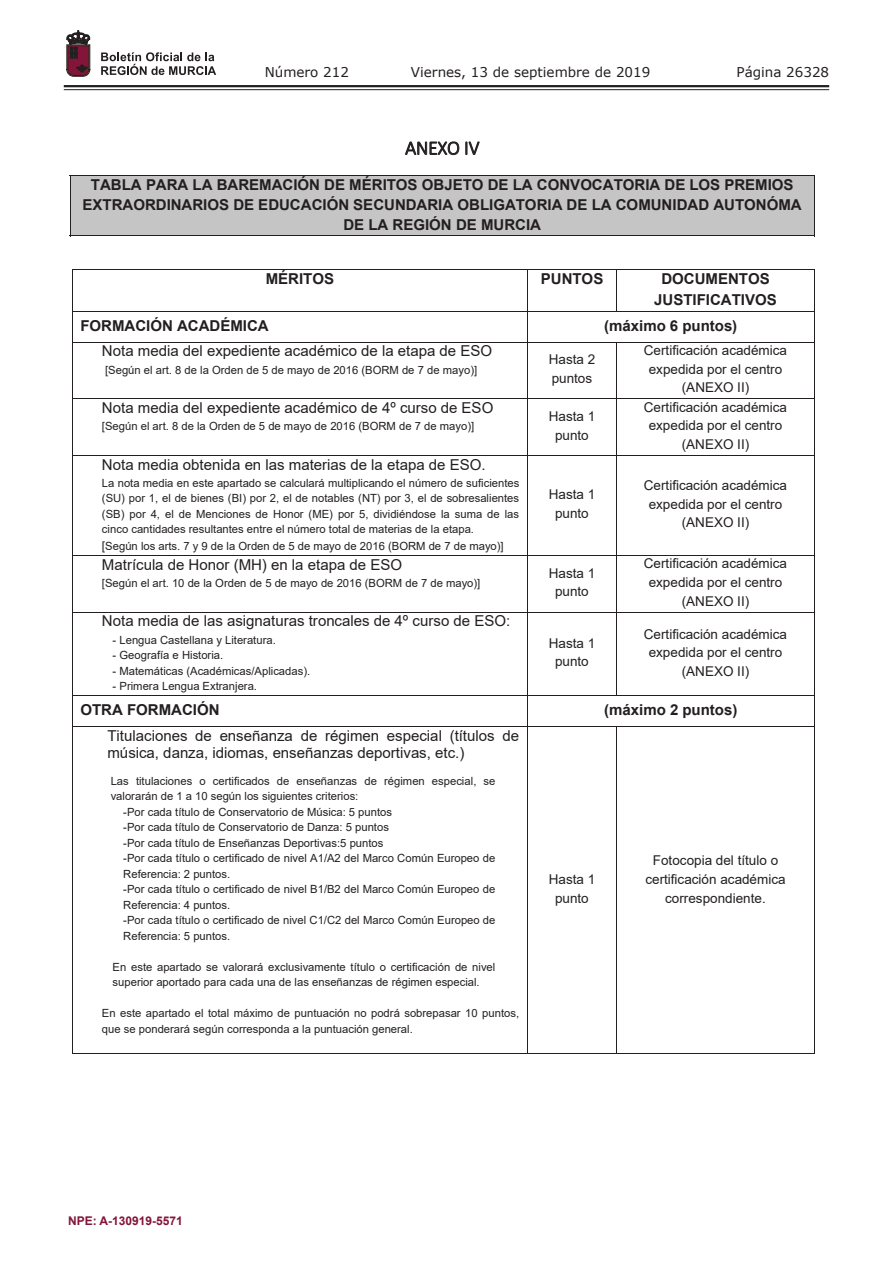
<style>
.page{position:relative;width:893px;height:1263px;background:#fff}
.page>*{position:absolute;margin:0;border:0;box-sizing:border-box;transform-origin:0 0}
.t1{font:300 19.5px "Calibri";letter-spacing:-.01em;color:#231f20}
.t2{font:15px/17.2px "Arial";color:#231f20}
.t3{font:700 15px/19.8px "Arial";color:#231f20;text-align:center}
.t4{font:13.5px/18.6px "Arial";color:#231f20;text-align:center}
.t5{font:13.5px "Verdana";color:#231f20}
.t6{font:700 12px "Arial";color:#83143a}
.t7{font:11.25px/15.6px "Arial";letter-spacing:.005em;color:#231f20}
.s1{font-size:12px}
</style>
<div class="page">
<hr style="left:64px;top:85px;width:765px;height:2px;background:#231f20">
<hr style="left:64px;top:89px;width:765px;height:1px;background:#231f20">
<svg style="left:101px;top:52px;width:115px;height:23px"></svg>
<svg style="left:67px;top:31px;width:23px;height:45px"></svg>
<svg style="left:405px;top:141px;width:54px;height:15px"></svg>
<svg style="left:465px;top:141px;width:15px;height:14px"></svg>
<div style="left:75px;top:176px;width:734px;height:20px;background:#c5c5c6"></div>
<div style="left:75px;top:196px;width:734px;height:20px;background:#c5c5c6"></div>
<div style="left:75px;top:216px;width:734px;height:20px;background:#c5c5c6"></div>
<hr style="left:70px;top:175px;width:745px;height:1px;background:#231f20">
<hr style="left:70px;top:176px;width:1px;height:60px;background:#231f20">
<hr style="left:70px;top:236px;width:744px;height:1px;background:#231f20">
<hr style="left:814px;top:176px;width:1px;height:60px;background:#231f20">
<hr style="left:72px;top:269px;width:545px;height:1px;background:#231f20">
<hr style="left:617px;top:269px;width:197px;height:1px;background:#231f20">
<hr style="left:72px;top:270px;width:1px;height:41px;background:#231f20">
<hr style="left:527px;top:270px;width:1px;height:41px;background:#231f20">
<hr style="left:616px;top:270px;width:1px;height:41px;background:#231f20">
<hr style="left:814px;top:270px;width:1px;height:41px;background:#231f20">
<hr style="left:72px;top:311px;width:545px;height:1px;background:#231f20">
<hr style="left:617px;top:311px;width:197px;height:1px;background:#231f20">
<hr style="left:72px;top:312px;width:1px;height:30px;background:#231f20">
<hr style="left:527px;top:312px;width:1px;height:30px;background:#231f20">
<hr style="left:814px;top:312px;width:1px;height:30px;background:#231f20">
<hr style="left:72px;top:342px;width:545px;height:1px;background:#231f20">
<hr style="left:617px;top:342px;width:197px;height:1px;background:#231f20">
<hr style="left:72px;top:342px;width:1px;height:56px;background:#231f20">
<hr style="left:527px;top:342px;width:1px;height:56px;background:#231f20">
<hr style="left:616px;top:342px;width:1px;height:56px;background:#231f20">
<hr style="left:814px;top:342px;width:1px;height:56px;background:#231f20">
<hr style="left:72px;top:398px;width:545px;height:1px;background:#231f20">
<hr style="left:617px;top:398px;width:197px;height:1px;background:#231f20">
<hr style="left:72px;top:399px;width:1px;height:56px;background:#231f20">
<hr style="left:527px;top:399px;width:1px;height:56px;background:#231f20">
<hr style="left:616px;top:399px;width:1px;height:56px;background:#231f20">
<hr style="left:814px;top:399px;width:1px;height:56px;background:#231f20">
<hr style="left:72px;top:455px;width:545px;height:1px;background:#231f20">
<hr style="left:617px;top:455px;width:197px;height:1px;background:#231f20">
<hr style="left:72px;top:456px;width:1px;height:99px;background:#231f20">
<hr style="left:527px;top:456px;width:1px;height:99px;background:#231f20">
<hr style="left:616px;top:456px;width:1px;height:99px;background:#231f20">
<hr style="left:814px;top:456px;width:1px;height:99px;background:#231f20">
<hr style="left:72px;top:555px;width:545px;height:1px;background:#231f20">
<hr style="left:617px;top:555px;width:197px;height:1px;background:#231f20">
<hr style="left:72px;top:556px;width:1px;height:56px;background:#231f20">
<hr style="left:527px;top:556px;width:1px;height:56px;background:#231f20">
<hr style="left:616px;top:556px;width:1px;height:56px;background:#231f20">
<hr style="left:814px;top:556px;width:1px;height:56px;background:#231f20">
<hr style="left:72px;top:612px;width:545px;height:1px;background:#231f20">
<hr style="left:617px;top:612px;width:197px;height:1px;background:#231f20">
<hr style="left:72px;top:612px;width:1px;height:83px;background:#231f20">
<hr style="left:527px;top:612px;width:1px;height:83px;background:#231f20">
<hr style="left:616px;top:612px;width:1px;height:83px;background:#231f20">
<hr style="left:814px;top:612px;width:1px;height:83px;background:#231f20">
<hr style="left:72px;top:695px;width:545px;height:1px;background:#231f20">
<hr style="left:617px;top:695px;width:197px;height:1px;background:#231f20">
<hr style="left:72px;top:696px;width:1px;height:30px;background:#231f20">
<hr style="left:527px;top:696px;width:1px;height:30px;background:#231f20">
<hr style="left:814px;top:696px;width:1px;height:30px;background:#231f20">
<hr style="left:72px;top:726px;width:545px;height:1px;background:#231f20">
<hr style="left:617px;top:726px;width:197px;height:1px;background:#231f20">
<hr style="left:72px;top:727px;width:1px;height:327px;background:#231f20">
<hr style="left:72px;top:1053px;width:455px;height:1px;background:#231f20">
<hr style="left:527px;top:727px;width:1px;height:327px;background:#231f20">
<hr style="left:528px;top:1053px;width:88px;height:1px;background:#231f20">
<hr style="left:616px;top:727px;width:1px;height:327px;background:#231f20">
<hr style="left:617px;top:1053px;width:197px;height:1px;background:#231f20">
<hr style="left:814px;top:727px;width:1px;height:327px;background:#231f20">
<p class="t5" style="left:265px;top:62px;width:86px">Número 212</p>
<p class="t5" style="left:411px;top:62px;width:241px">Viernes, 13 de septiembre de 2019</p>
<p class="t5" style="left:736px;top:62px;width:94px">Página 26328</p>
<h1 class="t1" style="left:405px;top:136px;width:76px">ANEXO IV</h1>
<h2 class="t3" style="left:83px;top:175px;width:721px">TABLA PARA LA BAREMACIÓN DE MÉRITOS OBJETO DE LA CONVOCATORIA DE LOS PREMIOS<br>EXTRAORDINARIOS DE EDUCACIÓN SECUNDARIA OBLIGATORIA DE LA COMUNIDAD AUTONÓMA<br>DE LA REGIÓN DE MURCIA</h2>
<h2 class="t3" style="left:266px;top:269px;width:70px">MÉRITOS</h2>
<h2 class="t3" style="left:541px;top:269px;width:64px">PUNTOS</h2>
<h2 class="t3" style="left:654px;top:268px;width:124px;line-height:20.7px">DOCUMENTOS<br>JUSTIFICATIVOS</h2>
<h2 class="t3" style="left:80px;top:315px;width:190px">FORMACIÓN ACADÉMICA</h2>
<h2 class="t3" style="left:604px;top:315px;width:135px">(máximo 6 puntos)</h2>
<h2 class="t2" style="left:102px;top:342px;width:392px">Nota media del expediente académico de la etapa de ESO</h2>
<p class="t7" style="left:105px;top:362px;width:374px">[Según el art. 8 de la Orden de 5 de mayo de 2016 (BORM de 7 de mayo)]</p>
<p class="t4" style="left:549px;top:350px;width:48px;text-align:left">Hasta 2 puntos</p>
<p class="t4" style="left:644px;top:341px;width:145px">Certificación académica expedida por el centro (ANEXO II)</p>
<h2 class="t2" style="left:102px;top:399px;width:393px">Nota media del expediente académico de 4º curso de ESO</h2>
<p class="t7" style="left:102px;top:418px;width:374px">[Según el art. 8 de la Orden de 5 de mayo de 2016 (BORM de 7 de mayo)]</p>
<p class="t4" style="left:549px;top:407px;width:48px">Hasta 1 punto</p>
<p class="t4" style="left:644px;top:398px;width:145px">Certificación académica expedida por el centro (ANEXO II)</p>
<h2 class="t2" style="left:102px;top:456px;width:385px">Nota media obtenida en las materias de la etapa de ESO.</h2>
<p class="t7" style="left:102px;top:475px;width:419px">La nota media en este apartado se calculará multiplicando el número de suficientes (SU) por 1, el de bienes (BI) por 2, el de notables (NT) por 3, el de sobresalientes (SB) por 4, el de Menciones de Honor (ME) por 5, dividiéndose la suma de las cinco cantidades resultantes entre el número total de materias de la etapa.<br><span class="s1">[</span>Según los arts. 7 y 9 de la Orden de 5 de mayo de 2016 (BORM de 7 de mayo)]</p>
<p class="t4" style="left:549px;top:485px;width:48px">Hasta 1 punto</p>
<p class="t4" style="left:644px;top:476px;width:145px">Certificación académica expedida por el centro (ANEXO II)</p>
<h2 class="t2" style="left:102px;top:556px;width:302px">Matrícula de Honor (MH) en la etapa de ESO</h2>
<p class="t7" style="left:102px;top:575px;width:380px">[Según el art. 10 de la Orden de 5 de mayo de 2016 (BORM de 7 de mayo)]</p>
<p class="t4" style="left:549px;top:564px;width:48px">Hasta 1 punto</p>
<p class="t4" style="left:644px;top:554px;width:145px">Certificación académica expedida por el centro (ANEXO II)</p>
<h2 class="t2" style="left:102px;top:612px;width:410px">Nota media de las asignaturas troncales de 4º curso de ESO:</h2>
<p class="t7" style="left:113px;top:632px;width:165px">- Lengua Castellana y Literatura.</p>
<p class="t7" style="left:113px;top:647px;width:112px">- Geografía e Historia.</p>
<p class="t7" style="left:113px;top:663px;width:199px">- Matemáticas (Académicas/Aplicadas).</p>
<p class="t7" style="left:113px;top:678px;width:146px">- Primera Lengua Extranjera.</p>
<p class="t4" style="left:549px;top:634px;width:48px">Hasta 1 punto</p>
<p class="t4" style="left:644px;top:624px;width:145px">Certificación académica expedida por el centro (ANEXO II)</p>
<h2 class="t3" style="left:80px;top:700px;width:141px">OTRA FORMACIÓN</h2>
<h2 class="t3" style="left:604px;top:700px;width:135px">(máximo 2 puntos)</h2>
<h2 class="t2" style="left:107px;top:726px;width:413px">Titulaciones de enseñanza de régimen especial (títulos de música, danza, idiomas, enseñanzas deportivas, etc.)</h2>
<p class="t7" style="left:111px;top:773px;width:386px">Las titulaciones o certificados de enseñanzas de régimen especial, se</p>
<p class="t7" style="left:111px;top:788px;width:249px">valorarán de 1 a 10 según los siguientes criterios:</p>
<p class="t7" style="left:123px;top:804px;width:270px">-Por cada título de Conservatorio de Música: 5 puntos</p>
<p class="t7" style="left:123px;top:819px;width:267px">-Por cada título de Conservatorio de Danza: 5 puntos</p>
<p class="t7" style="left:123px;top:835px;width:262px">-Por cada título de Enseñanzas Deportivas:5 puntos</p>
<p class="t7" style="left:123px;top:850px;width:374px">-Por cada título o certificado de nivel A1/A2 del Marco Común Europeo de</p>
<p class="t7" style="left:123px;top:866px;width:108px">Referencia: 2 puntos.</p>
<p class="t7" style="left:123px;top:881px;width:374px">-Por cada título o certificado de nivel B1/B2 del Marco Común Europeo de</p>
<p class="t7" style="left:123px;top:897px;width:108px">Referencia: 4 puntos.</p>
<p class="t7" style="left:123px;top:912px;width:374px">-Por cada título o certificado de nivel C1/C2 del Marco Común Europeo de</p>
<p class="t7" style="left:123px;top:928px;width:108px">Referencia: 5 puntos.</p>
<p class="t7" style="left:113px;top:959px;width:384px">En este apartado se valorará exclusivamente título o certificación de nivel superior aportado para cada una de las enseñanzas de régimen especial.</p>
<p class="t7" style="left:102px;top:1005px;width:419px">En este apartado el total máximo de puntuación no podrá sobrepasar 10 puntos, que se ponderará según corresponda a la puntuación general.</p>
<p class="t4" style="left:645px;top:851px;width:142px">Fotocopia del título o certificación académica correspondiente.</p>
<p class="t4" style="left:549px;top:870px;width:48px">Hasta 1 punto</p>
<p class="t6" style="left:68px;top:1212px;width:116px">NPE: A-130919-5571</p>
</div>
